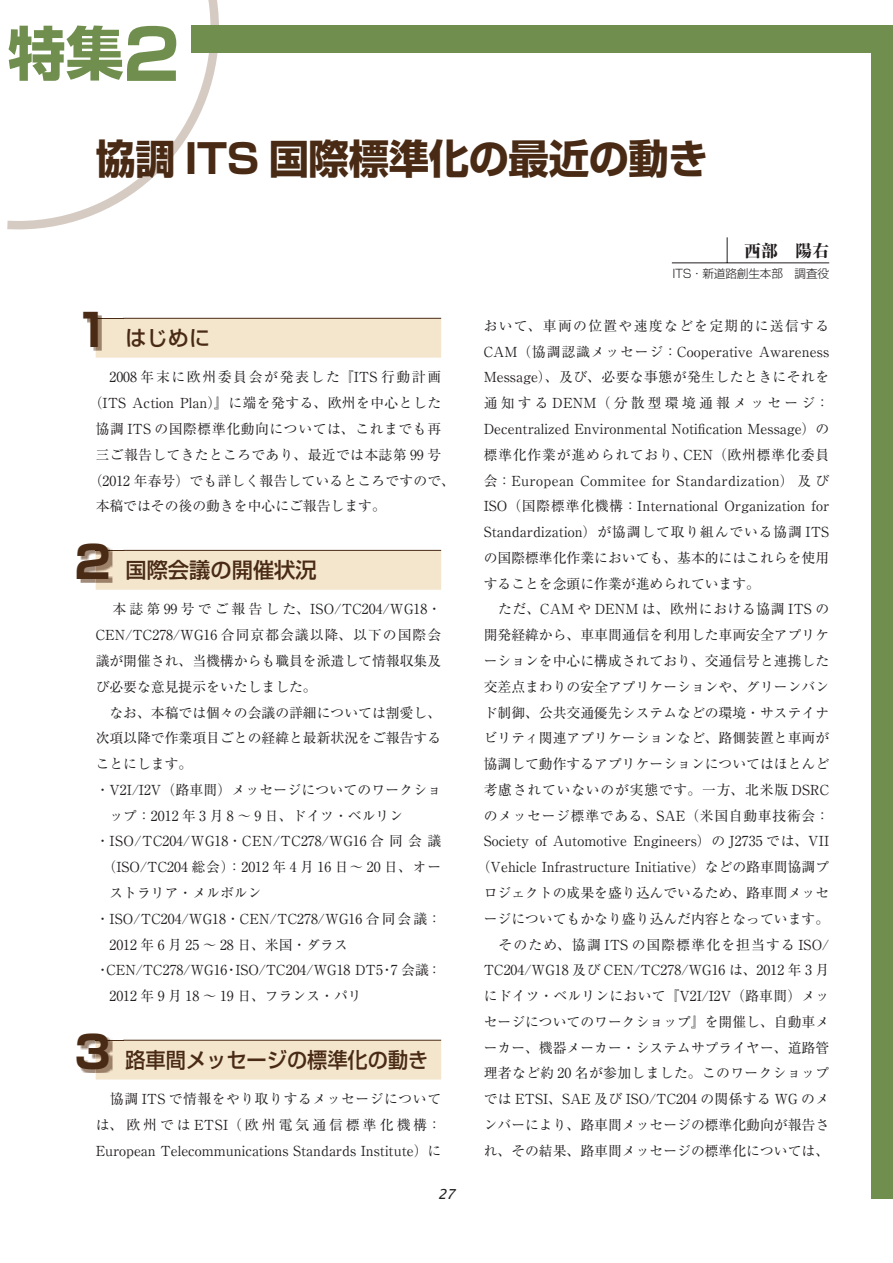
<style>
.page{position:relative;width:893px;height:1263px;background:#fff}
.page>*{position:absolute;margin:0;border:0;box-sizing:border-box;transform-origin:0 0}
.t1{font:69.15px "Shin Go Pro Bold 90 pv RKSJ H";color:#708e4e}
.t2{font:44.7px "Shin Go Pro Bold 90 pv RKSJ H";color:#492a14}
.t3{font:40.35px "Shin Go Pro Bold 90 pv RKSJ H";letter-spacing:-.015em;color:#492a14}
.t4{font:21.3px "Shin Go Pro Medium 90 pv RKSJ H";color:#492a14;scale:.95 1}
.t5{font:21.3px "Shin Go Pro Medium 90 pv RKSJ H";color:#492a14}
.t6{font:16.95px "Ryumin Pro Heavy 90 pv RKSJ H";color:#231f20}
.t7{font:13.8px/25.8px "Ryumin Pro Regular 90 pv RKSJ H";color:#231f20;text-align:justify}
.t8{font:13.8px "Ryumin Pro Regular 90 pv RKSJ H";letter-spacing:.03em;color:#231f20}
.t9{font:13.8px "Ryumin Pro Regular 90 pv RKSJ H";letter-spacing:.04em;color:#231f20}
.t10{font:13.8px "Ryumin Pro Regular 90 pv RKSJ H";letter-spacing:.025em;color:#231f20}
.t11{font:13.8px "Ryumin Pro Regular 90 pv RKSJ H";letter-spacing:.02em;color:#231f20}
.t12{font:13.8px "Ryumin Pro Regular 90 pv RKSJ H";letter-spacing:.07em;color:#231f20}
.t13{font:13.8px "Ryumin Pro Regular 90 pv RKSJ H";letter-spacing:.12em;color:#231f20}
.t14{font:13.8px "Ryumin Pro Regular 90 pv RKSJ H";letter-spacing:.045em;color:#231f20}
.t15{font:13.8px "Ryumin Pro Regular 90 pv RKSJ H";letter-spacing:.08em;color:#231f20}
.t16{font:13.8px "Ryumin Pro Regular 90 pv RKSJ H";letter-spacing:.06em;color:#231f20}
.t17{font:13.8px "Ryumin Pro Regular 90 pv RKSJ H";letter-spacing:.055em;color:#231f20}
.t18{font:13.8px "Ryumin Pro Regular 90 pv RKSJ H";letter-spacing:.05em;color:#231f20}
.t19{font:13.8px "Ryumin Pro Regular 90 pv RKSJ H";letter-spacing:.095em;color:#231f20}
.t20{font:13.8px "Ryumin Pro Regular 90 pv RKSJ H";letter-spacing:.235em;color:#231f20}
.t21{font:italic 13.8px "Lucida Sans";color:#231f20}
.t22{font:11.7px "Shin Go Pro Light 90 pv RKSJ H";letter-spacing:-.015em;color:#231f20}
</style>
<div class="page">
<div style="left:872px;top:34px;width:21px;height:1165px;background:#708e4e"></div>
<svg style="left:7px;top:0;width:216px;height:230px"></svg>
<div style="left:191px;top:26px;width:702px;height:27px;background:#708e4e"></div>
<img style="left:87px;top:315px;width:15px;height:36px">
<div style="left:96px;top:318px;width:345px;height:40px;background:#f4e5cd"></div>
<img style="left:81px;top:547px;width:31px;height:36px">
<svg style="left:96px;top:550px;width:345px;height:40px;background:#eedec6"></svg>
<img style="left:80px;top:1037px;width:32px;height:36px">
<div style="left:96px;top:1040px;width:345px;height:39px;background:#f4e5cd"></div>
<svg style="left:727px;top:237px;width:1px;height:26px"></svg>
<hr style="left:672px;top:263px;width:55px;height:1px;background:#231f20">
<hr style="left:727px;top:263px;width:102px;height:1px;background:#231f20">
<h1 class="t1" style="left:117px;top:29px;width:71px">２</h1>
<h3 class="t3" style="left:95px;top:143px;width:614px">協調 ITS 国際標準化の最近の動き</h3>
<h2 class="t2" style="left:74px;top:313px;width:38px">1</h2>
<h3 class="t5" style="left:125px;top:330px;width:87px">はじめに</h3>
<p class="t13" style="left:96px;top:372px;width:347px">　2008 年末に欧州委員会が発表した『ITS 行動計画</p>
<p class="t8" style="left:89px;top:398px;width:354px">（ITS Action Plan）』に端を発する、欧州を中心とした</p>
<p class="t9" style="left:96px;top:424px;width:347px">協調 ITS の国際標準化動向については、これまでも再</p>
<p class="t10" style="left:96px;top:449px;width:347px">三ご報告してきたところであり、最近では本誌第 99 号</p>
<p class="t7" style="left:89px;top:469px;width:368px">（2012 年春号）でも詳しく報告しているところですので、</p>
<p class="t7" style="left:96px;top:495px;width:292px">本稿ではその後の動きを中心にご報告します。</p>
<h2 class="t2" style="left:74px;top:545px;width:38px">2</h2>
<h3 class="t5" style="left:125px;top:562px;width:193px">国際会議の開催状況</h3>
<p class="t11" style="left:96px;top:604px;width:347px">　本誌第 99 号でご報告した、ISO/TC204/WG18・</p>
<p class="t12" style="left:96px;top:630px;width:347px">CEN/TC278/WG16 合同京都会議以降、以下の国際会</p>
<p class="t7" style="left:96px;top:650px;width:347px">議が開催され、当機構からも職員を派遣して情報収集及</p>
<p class="t7" style="left:96px;top:675px;width:223px">び必要な意見提示をいたしました。</p>
<p class="t7" style="left:96px;top:701px;width:347px">　なお、本稿では個々の会議の詳細については割愛し、</p>
<p class="t7" style="left:96px;top:727px;width:347px">次項以降で作業項目ごとの経緯と最新状況をご報告する</p>
<p class="t7" style="left:96px;top:753px;width:98px">ことにします。</p>
<p class="t7" style="left:96px;top:779px;width:347px">・V2I/I2V（路車間）メッセージについてのワークショ</p>
<p class="t7" style="left:109px;top:804px;width:295px">ップ：2012年3月 8～9 日、ドイツ・ベルリン</p>
<p class="t9" style="left:96px;top:836px;width:347px">・ISO/TC204/WG18・CEN/TC278/WG16 合同会議</p>
<p class="t7" style="left:103px;top:856px;width:340px">（ISO/TC204 総会）：2012 年 4 月 16 日～ 20 日、オー</p>
<p class="t7" style="left:109px;top:882px;width:154px">ストラリア・メルボルン</p>
<p class="t7" style="left:96px;top:907px;width:347px">・ISO/TC204/WG18・CEN/TC278/WG16 合同会議：</p>
<p class="t7" style="left:109px;top:933px;width:240px">2012 年 6 月 25 ～ 28 日、米国・ダラス</p>
<p class="t7" style="left:96px;top:959px;width:347px">・CEN/TC278/WG16・ISO/TC204/WG18 DT5・7 会議：</p>
<p class="t7" style="left:109px;top:985px;width:254px">2012 年 9 月 18 ～ 19 日、フランス・パリ</p>
<h2 class="t2" style="left:74px;top:1035px;width:38px">3</h2>
<h3 class="t4" style="left:125px;top:1052px;width:320px">路車間メッセージの標準化の動き</h3>
<p class="t7" style="left:96px;top:1088px;width:347px">　協調 ITS で情報をやり取りするメッセージについては、欧州ではETSI（欧州電気通信標準化機構：European Telecommunications Standards Institute）に</p>
<p class="t21" style="left:438px;top:1186px;width:19px">27</p>
<p class="t6" style="left:744px;top:244px;width:87px">西部　陽右</p>
<p class="t22" style="left:672px;top:269px;width:158px">ITS・新道路創生本部　調査役</p>
<p class="t19" style="left:484px;top:320px;width:347px">おいて、車両の位置や速度などを定期的に送信する</p>
<p class="t7" style="left:484px;top:340px;width:347px">CAM（協調認識メッセージ：Cooperative Awareness</p>
<p class="t8" style="left:484px;top:372px;width:347px">Message）、及び、必要な事態が発生したときにそれを</p>
<p class="t20" style="left:484px;top:398px;width:347px">通知するDENM（分散型環境通報メッセージ：</p>
<p class="t7" style="left:484px;top:418px;width:347px">Decentralized Environmental Notification Message）の</p>
<p class="t16" style="left:484px;top:449px;width:347px">標準化作業が進められており、CEN（欧州標準化委員</p>
<p class="t8" style="left:484px;top:475px;width:347px">会：European Commitee for Standardization）及び</p>
<p class="t7" style="left:484px;top:495px;width:347px">ISO（国際標準化機構：International Organization for</p>
<p class="t7" style="left:484px;top:521px;width:347px">Standardization）が協調して取り組んでいる協調 ITS</p>
<p class="t7" style="left:484px;top:547px;width:347px">の国際標準化作業においても、基本的にはこれらを使用</p>
<p class="t7" style="left:484px;top:572px;width:278px">することを念頭に作業が進められています。</p>
<p class="t14" style="left:484px;top:604px;width:347px">　ただ、CAM や DENM は、欧州における協調 ITS の</p>
<p class="t7" style="left:484px;top:624px;width:347px">開発経緯から、車車間通信を利用した車両安全アプリケ</p>
<p class="t7" style="left:484px;top:650px;width:347px">ーションを中心に構成されており、交通信号と連携した</p>
<p class="t7" style="left:484px;top:675px;width:347px">交差点まわりの安全アプリケーションや、グリーンバン</p>
<p class="t7" style="left:484px;top:701px;width:347px">ド制御、公共交通優先システムなどの環境・サステイナ</p>
<p class="t7" style="left:484px;top:727px;width:347px">ビリティ関連アプリケーションなど、路側装置と車両が</p>
<p class="t7" style="left:484px;top:753px;width:347px">協調して動作するアプリケーションについてはほとんど</p>
<p class="t17" style="left:484px;top:784px;width:347px">考慮されていないのが実態です。一方、北米版 DSRC</p>
<p class="t18" style="left:484px;top:810px;width:347px">のメッセージ標準である、SAE（米国自動車技術会：</p>
<p class="t7" style="left:484px;top:830px;width:347px">Society of Automotive Engineers）の J2735 では、VII</p>
<p class="t7" style="left:477px;top:856px;width:354px">（Vehicle Infrastructure Initiative）などの路車間協調プ</p>
<p class="t7" style="left:484px;top:882px;width:347px">ロジェクトの成果を盛り込んでいるため、路車間メッセ</p>
<p class="t7" style="left:484px;top:907px;width:347px">ージについてもかなり盛り込んだ内容となっています。</p>
<p class="t15" style="left:484px;top:939px;width:347px">　そのため、協調 ITS の国際標準化を担当する ISO/</p>
<p class="t7" style="left:484px;top:959px;width:347px">TC204/WG18 及び CEN/TC278/WG16 は、2012 年 3 月</p>
<p class="t7" style="left:484px;top:985px;width:347px">にドイツ・ベルリンにおいて『V2I/I2V（路車間）メッ</p>
<p class="t7" style="left:484px;top:1011px;width:347px">セージについてのワークショップ』を開催し、自動車メ</p>
<p class="t7" style="left:484px;top:1036px;width:347px">ーカー、機器メーカー・システムサプライヤー、道路管</p>
<p class="t10" style="left:484px;top:1068px;width:347px">理者など約 20 名が参加しました。このワークショップ</p>
<p class="t7" style="left:484px;top:1088px;width:347px">では ETSI、SAE 及び ISO/TC204 の関係する WG のメ</p>
<p class="t7" style="left:484px;top:1114px;width:347px">ンバーにより、路車間メッセージの標準化動向が報告さ</p>
<p class="t7" style="left:484px;top:1139px;width:347px">れ、その結果、路車間メッセージの標準化については、</p>
</div>
